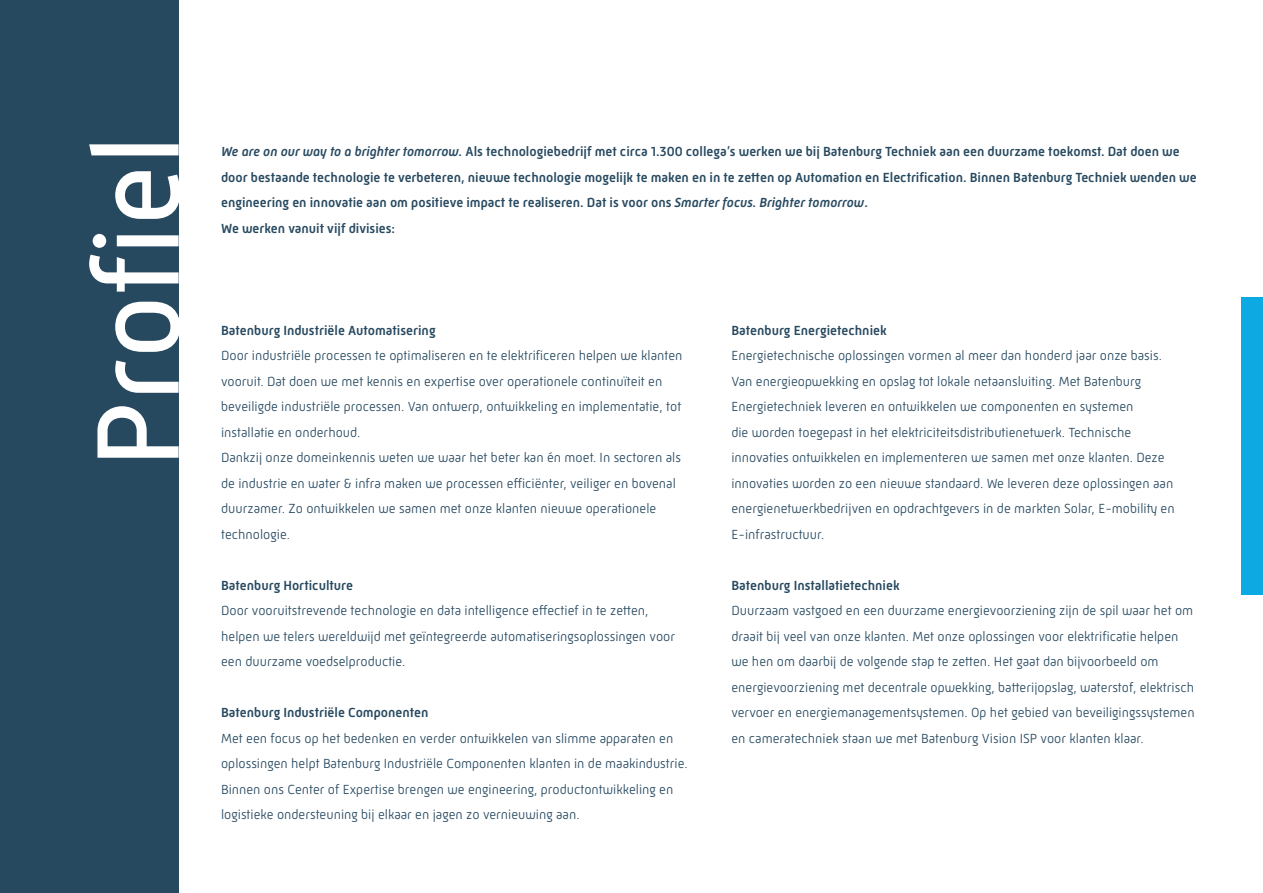
<style>
.page{position:relative;width:1263px;height:893px;background:#fff}
.page>*{position:absolute;margin:0;border:0;box-sizing:border-box;transform-origin:0 0}
.t1{font:120px "Mic 32 New";color:#fff}
.t2{font:300 13.5px/25.5px "Mic 32 New";color:#274960}
.t3{font:500 13.5px/25.5px "Mic 32 New";color:#274960}
.s1{font-style:italic}
</style>
<div class="page">
<div style="left:0;top:0;width:179px;height:893px;background:#274960"></div>
<div style="left:1242px;top:298px;width:21px;height:297px;background:#0da9e2"></div>
<h1 class="t1" style="left:69px;top:468px;width:334px;rotate:-90deg">Profiel</h1>
<p class="t3" style="left:221px;top:139px;width:977px"><span class="s1">We are on our way to a brighter tomorrow.</span> Als technologiebedrijf met circa 1.300 collega’s werken we bij Batenburg Techniek aan een duurzame toekomst. Dat doen we door bestaande technologie te verbeteren, nieuwe technologie mogelijk te maken en in te zetten op Automation en Electrification. Binnen Batenburg Techniek wenden we engineering en innovatie aan om positieve impact te realiseren. Dat is voor ons <span class="s1">Smarter focus. Brighter tomorrow</span>.<br>We werken vanuit vijf divisies:</p>
<p class="t3" style="left:221px;top:317px;width:216px">Batenburg Industriële Automatisering</p>
<p class="t2" style="left:221px;top:343px;width:463px">Door industriële processen te optimaliseren en te elektrificeren helpen we klanten vooruit. Dat doen we met kennis en expertise over operationele continuïteit en beveiligde industriële processen. Van ontwerp, ontwikkeling en implementatie, tot installatie en onderhoud.<br>Dankzij onze domeinkennis weten we waar het beter kan én moet. In sectoren als de industrie en water &amp; infra maken we processen efficiënter, veiliger en bovenal duurzamer. Zo ontwikkelen we samen met onze klanten nieuwe operationele technologie.</p>
<p class="t3" style="left:221px;top:572px;width:134px">Batenburg Horticulture</p>
<p class="t2" style="left:221px;top:598px;width:455px">Door vooruitstrevende technologie en data intelligence effectief in te zetten, helpen we telers wereldwijd met geïntegreerde automatiseringsoplossingen voor een duurzame voedselproductie.</p>
<p class="t3" style="left:221px;top:700px;width:209px">Batenburg Industriële Componenten</p>
<p class="t2" style="left:221px;top:725px;width:468px">Met een focus op het bedenken en verder ontwikkelen van slimme apparaten en oplossingen helpt Batenburg Industriële Componenten klanten in de maakindustrie.<br>Binnen ons Center of Expertise brengen we engineering, productontwikkeling en logistieke ondersteuning bij elkaar en jagen zo vernieuwing aan.</p>
<p class="t3" style="left:731px;top:317px;width:157px">Batenburg Energietechniek</p>
<p class="t2" style="left:731px;top:343px;width:445px">Energietechnische oplossingen vormen al meer dan honderd jaar onze basis.<br>Van energieopwekking en opslag tot lokale netaansluiting. Met Batenburg Energietechniek leveren en ontwikkelen we componenten en systemen<br>die worden toegepast in het elektriciteitsdistributienetwerk. Technische innovaties ontwikkelen en implementeren we samen met onze klanten. Deze innovaties worden zo een nieuwe standaard. We leveren deze oplossingen aan energienetwerkbedrijven en opdrachtgevers in de markten Solar, E-mobility en E-infrastructuur.</p>
<p class="t3" style="left:731px;top:572px;width:170px">Batenburg Installatietechniek</p>
<p class="t2" style="left:731px;top:598px;width:465px">Duurzaam vastgoed en een duurzame energievoorziening zijn de spil waar het om draait bij veel van onze klanten. Met onze oplossingen voor elektrificatie helpen we hen om daarbij de volgende stap te zetten. Het gaat dan bijvoorbeeld om energievoorziening met decentrale opwekking, batterijopslag, waterstof, elektrisch vervoer en energiemanagementsystemen. Op het gebied van beveiligingssystemen en cameratechniek staan we met Batenburg Vision ISP voor klanten klaar.</p>
</div>
